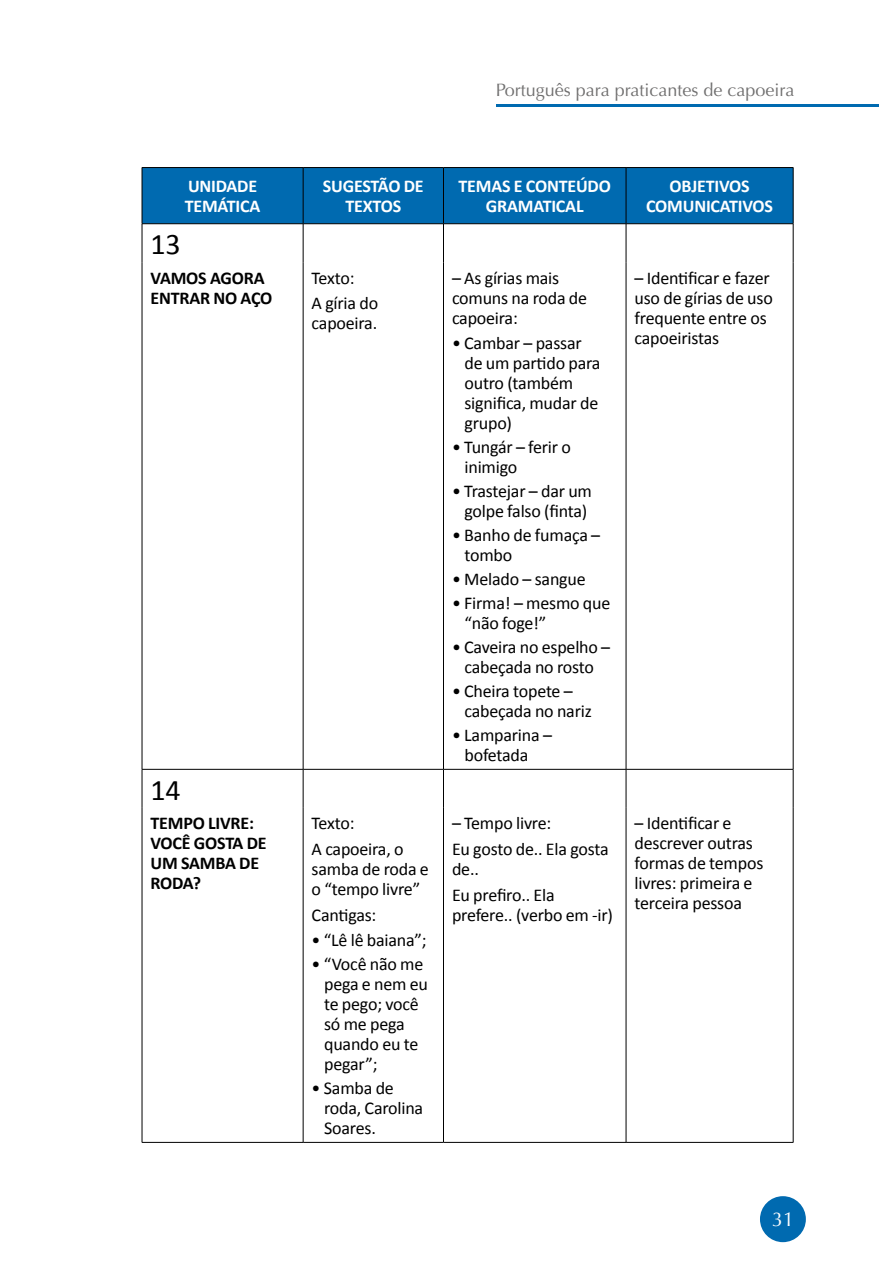
<style>
.page{position:relative;width:879px;height:1276px;background:#fff}
.page>*{position:absolute;margin:0;border:0;box-sizing:border-box;transform-origin:0 0}
.t1{font:30px "Calibri";color:#000}
.t2{font:20px "Optima";color:#fff}
.t3{font:18px/20px "Calibri";letter-spacing:-.01em;color:#000}
.t4{font:700 18px/20px "Calibri";letter-spacing:-.01em;color:#fff;text-align:center}
.t5{font:700 18px/20px "Calibri";letter-spacing:-.01em;color:#000}
.t6{font:18px "Optima";color:#706f6f}
</style>
<div class="page">
<div style="left:760px;top:1196px;width:46px;height:46px;background:#006ab0;border-radius:50%"></div>
<hr style="left:496px;top:104px;width:383px;height:2px;background:#006ab0">
<div style="left:143px;top:168px;width:650px;height:55px;background:#006ab0"></div>
<hr style="left:303px;top:224px;width:1px;height:38px;background:#000">
<hr style="left:443px;top:224px;width:1px;height:38px;background:#000">
<hr style="left:626px;top:224px;width:1px;height:38px;background:#000">
<hr style="left:303px;top:769px;width:1px;height:39px;background:#000">
<hr style="left:443px;top:769px;width:1px;height:39px;background:#000">
<hr style="left:626px;top:769px;width:1px;height:39px;background:#000">
<hr style="left:303px;top:168px;width:1px;height:55px;background:#000">
<hr style="left:443px;top:168px;width:1px;height:55px;background:#000">
<hr style="left:626px;top:168px;width:1px;height:55px;background:#000">
<hr style="left:142px;top:223px;width:161px;height:1px;background:#000">
<hr style="left:303px;top:223px;width:140px;height:1px;background:#000">
<hr style="left:443px;top:223px;width:183px;height:1px;background:#000">
<hr style="left:626px;top:223px;width:167px;height:1px;background:#000">
<hr style="left:303px;top:262px;width:1px;height:507px;background:#000">
<hr style="left:443px;top:262px;width:1px;height:507px;background:#000">
<hr style="left:626px;top:262px;width:1px;height:507px;background:#000">
<hr style="left:303px;top:808px;width:1px;height:334px;background:#000">
<hr style="left:443px;top:808px;width:1px;height:334px;background:#000">
<hr style="left:626px;top:808px;width:1px;height:334px;background:#000">
<hr style="left:142px;top:769px;width:161px;height:1px;background:#000">
<hr style="left:303px;top:769px;width:140px;height:1px;background:#000">
<hr style="left:443px;top:769px;width:183px;height:1px;background:#000">
<hr style="left:626px;top:769px;width:167px;height:1px;background:#000">
<hr style="left:142px;top:167px;width:161px;height:1px;background:#000">
<hr style="left:142px;top:168px;width:1px;height:55px;background:#000">
<hr style="left:303px;top:167px;width:140px;height:1px;background:#000">
<hr style="left:443px;top:167px;width:183px;height:1px;background:#000">
<hr style="left:626px;top:167px;width:167px;height:1px;background:#000">
<hr style="left:793px;top:168px;width:1px;height:55px;background:#000">
<hr style="left:142px;top:224px;width:1px;height:38px;background:#000">
<hr style="left:793px;top:224px;width:1px;height:38px;background:#000">
<hr style="left:142px;top:262px;width:1px;height:507px;background:#000">
<hr style="left:793px;top:262px;width:1px;height:507px;background:#000">
<hr style="left:142px;top:769px;width:1px;height:39px;background:#000">
<hr style="left:793px;top:769px;width:1px;height:39px;background:#000">
<hr style="left:142px;top:808px;width:1px;height:334px;background:#000">
<hr style="left:793px;top:808px;width:1px;height:334px;background:#000">
<hr style="left:142px;top:1142px;width:161px;height:1px;background:#000">
<hr style="left:303px;top:1142px;width:140px;height:1px;background:#000">
<hr style="left:443px;top:1142px;width:183px;height:1px;background:#000">
<hr style="left:626px;top:1142px;width:167px;height:1px;background:#000">
<p class="t6" style="left:496px;top:79px;width:300px">Português para praticantes de capoeira</p>
<p class="t4" style="left:185px;top:176px;width:77px;text-align:left">UNIDADE<br>TEMÁTICA</p>
<p class="t4" style="left:323px;top:176px;width:102px">SUGESTÃO DE<br>TEXTOS</p>
<p class="t4" style="left:458px;top:176px;width:154px">TEMAS E CONTEÚDO<br>GRAMATICAL</p>
<p class="t4" style="left:646px;top:176px;width:128px">OBJETIVOS<br>COMUNICATIVOS</p>
<h1 class="t1" style="left:150px;top:225px;width:32px">13</h1>
<p class="t5" style="left:150px;top:267px;width:123px">VAMOS AGORA<br>ENTRAR NO AÇO</p>
<p class="t3" style="left:312px;top:265px;width:68px;line-height:25.6px">Texto:<br>A gíria do</p>
<p class="t3" style="left:312px;top:313px;width:67px">capoeira.</p>
<h1 class="t1" style="left:150px;top:771px;width:32px">14</h1>
<p class="t5" style="left:150px;top:813px;width:118px">TEMPO LIVRE:<br>VOCÊ GOSTA DE<br>UM SAMBA DE<br>RODA?</p>
<p class="t3" style="left:312px;top:810px;width:93px;line-height:25.6px">Texto:<br>A capoeira, o</p>
<p class="t3" style="left:312px;top:859px;width:119px">samba de roda e o “tempo livre”</p>
<p class="t3" style="left:312px;top:905px;width:66px">Cantigas:</p>
<p class="t3" style="left:312px;top:930px;width:117px">• “Lê lê baiana”;</p>
<p class="t3" style="left:324px;top:954px;width:105px;text-indent:-12px">• “Você não me pega e nem eu te pego; você só me pega quando eu te pegar”;</p>
<p class="t3" style="left:324px;top:1078px;width:101px;text-indent:-12px">• Samba de roda, Carolina<br>Soares.</p>
<p class="t3" style="left:452px;top:268px;width:137px">– As gírias mais comuns na roda de capoeira:</p>
<p class="t3" style="left:464px;top:333px;width:137px;text-indent:-12px">• Cambar – passar de um partido para outro (também significa, mudar de grupo)</p>
<p class="t3" style="left:464px;top:437px;width:108px;text-indent:-12px">• Tungár – ferir o inimigo</p>
<p class="t3" style="left:452px;top:481px;width:141px;text-align:center">• Trastejar – dar um golpe falso (finta)</p>
<p class="t3" style="left:464px;top:525px;width:137px;text-indent:-12px">• Banho de fumaça – tombo</p>
<p class="t3" style="left:452px;top:569px;width:135px">• Melado – sangue</p>
<p class="t3" style="left:464px;top:593px;width:147px;text-indent:-12px">• Firma! – mesmo que “não foge!”</p>
<p class="t3" style="left:452px;top:637px;width:160px;text-align:center">• Caveira no espelho – cabeçada no rosto</p>
<p class="t3" style="left:464px;top:681px;width:129px;text-indent:-12px">• Cheira topete – cabeçada no nariz</p>
<p class="t3" style="left:464px;top:725px;width:89px;text-indent:-12px">• Lamparina – bofetada</p>
<p class="t3" style="left:452px;top:810px;width:158px;line-height:25.6px">– Tempo livre:<br>Eu gosto de.. Ela gosta</p>
<p class="t3" style="left:452px;top:856px;width:104px;line-height:25.6px">de..<br>Eu prefiro.. Ela</p>
<p class="t3" style="left:452px;top:905px;width:162px">prefere.. (verbo em -ir)</p>
<p class="t3" style="left:634px;top:268px;width:140px">– Identificar e fazer uso de gírias de uso frequente entre os capoeiristas</p>
<p class="t3" style="left:634px;top:813px;width:130px">– Identificar e descrever outras formas de tempos livres: primeira e terceira pessoa</p>
<p class="t2" style="left:772px;top:1208px;width:24px">31</p>
</div>
